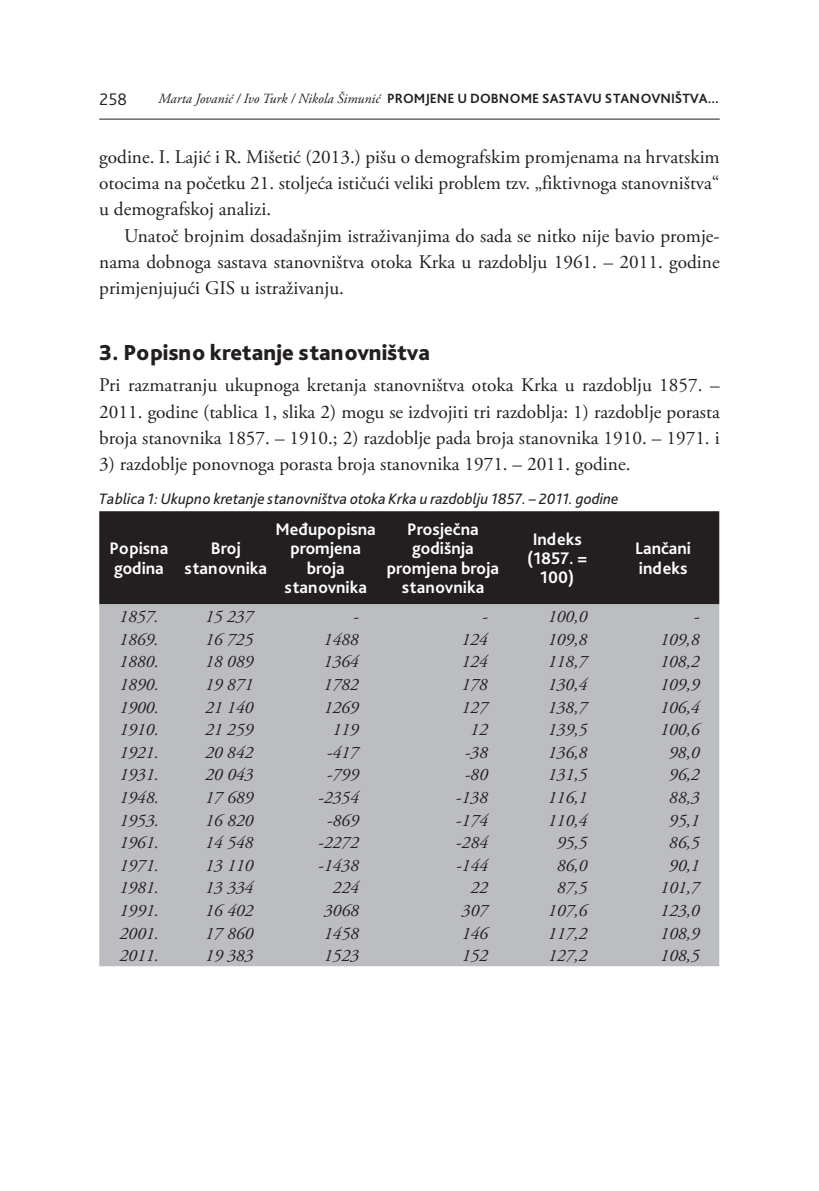
<style>
.page{position:relative;width:819px;height:1191px;background:#fff}
.page>*{position:absolute;margin:0;border:0;box-sizing:border-box;transform-origin:0 0}
.t1{font:800 22.75px "Bliss Pro";color:#231f20}
.t2{font:19.25px/26.2px "Adobe Garamond Pro";color:#231f20;text-align:justify}
.t3{font:italic 17.5px "Adobe Garamond Pro";color:#231f20}
.t4{font:700 17.5px/19.2px "Bliss Pro";color:#fff;text-align:center}
.t5{font:700 17.5px/19.2px "Bliss Pro";letter-spacing:-.025em;color:#fff;text-align:center}
.t6{font:300 17.5px "Bliss Pro";color:#231f20}
.t7{font:italic 15.75px "Bliss Pro";color:#231f20}
.t8{font:700 14px "Bliss Pro";color:#231f20}
.s1{font-family:"Adobe Garamond Pro";font-weight:400;font-style:italic}
</style>
<div class="page">
<hr style="left:99px;top:119px;width:620px;height:1px;background:#231f20">
<div style="left:99px;top:511px;width:620px;height:93px;background:#231f20"></div>
<div style="left:99px;top:604px;width:620px;height:362px;background:#bcbdc0"></div>
<p class="t6" style="left:99px;top:88px;width:29px">258</p>
<p class="t8" style="left:158px;top:89px;width:562px"><span class="s1">Marta Jovanić / Ivo Turk / Nikola Šimunić</span> PROMJENE U DOBNOME SASTAVU STANOVNIŠTVA...</p>
<p class="t2" style="left:99px;top:144px;width:622px">godine. I. Lajić i R. Mišetić (2013.) pišu o demografskim promjenama na hrvatskim otocima na početku 21. stoljeća ističući veliki problem tzv. „fiktivnoga stanovništva“ u demografskoj analizi.</p>
<p class="t2" style="left:99px;top:223px;width:622px;text-indent:25px">Unatoč brojnim dosadašnjim istraživanjima do sada se nitko nije bavio promje&shy;nama dobnoga sastava stanovništva otoka Krka u razdoblju 1961. – 2011. godine primjenjujući GIS u istraživanju.</p>
<p class="t1" style="left:99px;top:338px;width:332px">3. Popisno kretanje stanovništva</p>
<p class="t2" style="left:99px;top:373px;width:622px">Pri razmatranju ukupnoga kretanja stanovništva otoka Krka u razdoblju 1857. – 2011. godine (tablica 1, slika 2) mogu se izdvojiti tri razdoblja: 1) razdoblje porasta broja stanovnika 1857. – 1910.; 2) razdoblje pada broja stanovnika 1910. – 1971. i</p>
<p class="t2" style="left:99px;top:451px;width:532px">3) razdoblje ponovnoga porasta broja stanovnika 1971. – 2011. godine.</p>
<p class="t7" style="left:99px;top:489px;width:520px">Tablica 1: Ukupno kretanje stanovništva otoka Krka u razdoblju 1857. – 2011. godine</p>
<p class="t4" style="left:110px;top:538px;width:60px;text-align:left">Popisna godina</p>
<p class="t4" style="left:184px;top:538px;width:84px">Broj stanovnika</p>
<p class="t4" style="left:275px;top:519px;width:102px">Međupopisna promjena broja stanovnika</p>
<p class="t5" style="left:387px;top:519px;width:114px">Prosječna godišnja promjena broja stanovnika</p>
<p class="t4" style="left:527px;top:529px;width:61px">Indeks (1857. =<br>100)</p>
<p class="t4" style="left:635px;top:538px;width:57px;text-align:left">Lančani indeks</p>
<p class="t3" style="left:119px;top:606px;width:41px">1857.</p>
<p class="t3" style="left:205px;top:606px;width:50px">15 237</p>
<p class="t3" style="left:353px;top:606px;width:7px">-</p>
<p class="t3" style="left:482px;top:606px;width:7px">-</p>
<p class="t3" style="left:547px;top:606px;width:41px">100,0</p>
<p class="t3" style="left:693px;top:606px;width:7px">-</p>
<p class="t3" style="left:119px;top:628px;width:41px">1869.</p>
<p class="t3" style="left:205px;top:628px;width:50px">16 725</p>
<p class="t3" style="left:323px;top:628px;width:36px">1488</p>
<p class="t3" style="left:461px;top:628px;width:28px">124</p>
<p class="t3" style="left:547px;top:628px;width:41px">109,8</p>
<p class="t3" style="left:660px;top:628px;width:41px">109,8</p>
<p class="t3" style="left:119px;top:651px;width:41px">1880.</p>
<p class="t3" style="left:205px;top:651px;width:50px">18 089</p>
<p class="t3" style="left:323px;top:651px;width:36px">1364</p>
<p class="t3" style="left:461px;top:651px;width:28px">124</p>
<p class="t3" style="left:547px;top:651px;width:41px">118,7</p>
<p class="t3" style="left:660px;top:651px;width:41px">108,2</p>
<p class="t3" style="left:119px;top:674px;width:41px">1890.</p>
<p class="t3" style="left:205px;top:674px;width:50px">19 871</p>
<p class="t3" style="left:323px;top:674px;width:36px">1782</p>
<p class="t3" style="left:461px;top:674px;width:28px">178</p>
<p class="t3" style="left:547px;top:674px;width:41px">130,4</p>
<p class="t3" style="left:660px;top:674px;width:41px">109,9</p>
<p class="t3" style="left:119px;top:696px;width:41px">1900.</p>
<p class="t3" style="left:205px;top:696px;width:50px">21 140</p>
<p class="t3" style="left:323px;top:696px;width:36px">1269</p>
<p class="t3" style="left:461px;top:696px;width:28px">127</p>
<p class="t3" style="left:547px;top:696px;width:41px">138,7</p>
<p class="t3" style="left:660px;top:696px;width:41px">106,4</p>
<p class="t3" style="left:119px;top:719px;width:41px">1910.</p>
<p class="t3" style="left:205px;top:719px;width:50px">21 259</p>
<p class="t3" style="left:332px;top:719px;width:28px">119</p>
<p class="t3" style="left:470px;top:719px;width:19px">12</p>
<p class="t3" style="left:548px;top:719px;width:41px">139,5</p>
<p class="t3" style="left:660px;top:719px;width:41px">100,6</p>
<p class="t3" style="left:119px;top:741px;width:41px">1921.</p>
<p class="t3" style="left:205px;top:741px;width:50px">20 842</p>
<p class="t3" style="left:327px;top:741px;width:33px">-417</p>
<p class="t3" style="left:464px;top:741px;width:25px">-38</p>
<p class="t3" style="left:548px;top:741px;width:41px">136,8</p>
<p class="t3" style="left:669px;top:741px;width:32px">98,0</p>
<p class="t3" style="left:119px;top:764px;width:41px">1931.</p>
<p class="t3" style="left:205px;top:764px;width:50px">20 043</p>
<p class="t3" style="left:327px;top:764px;width:33px">-799</p>
<p class="t3" style="left:464px;top:764px;width:25px">-80</p>
<p class="t3" style="left:548px;top:764px;width:41px">131,5</p>
<p class="t3" style="left:669px;top:764px;width:32px">96,2</p>
<p class="t3" style="left:119px;top:787px;width:41px">1948.</p>
<p class="t3" style="left:205px;top:787px;width:50px">17 689</p>
<p class="t3" style="left:318px;top:787px;width:42px">-2354</p>
<p class="t3" style="left:456px;top:787px;width:33px">-138</p>
<p class="t3" style="left:548px;top:787px;width:41px">116,1</p>
<p class="t3" style="left:669px;top:787px;width:32px">88,3</p>
<p class="t3" style="left:119px;top:809px;width:41px">1953.</p>
<p class="t3" style="left:205px;top:809px;width:50px">16 820</p>
<p class="t3" style="left:327px;top:809px;width:33px">-869</p>
<p class="t3" style="left:456px;top:809px;width:33px">-174</p>
<p class="t3" style="left:548px;top:809px;width:41px">110,4</p>
<p class="t3" style="left:669px;top:809px;width:32px">95,1</p>
<p class="t3" style="left:119px;top:832px;width:41px">1961.</p>
<p class="t3" style="left:205px;top:832px;width:50px">14 548</p>
<p class="t3" style="left:318px;top:832px;width:42px">-2272</p>
<p class="t3" style="left:456px;top:832px;width:33px">-284</p>
<p class="t3" style="left:556px;top:832px;width:32px">95,5</p>
<p class="t3" style="left:669px;top:832px;width:32px">86,5</p>
<p class="t3" style="left:119px;top:854px;width:41px">1971.</p>
<p class="t3" style="left:205px;top:854px;width:50px">13 110</p>
<p class="t3" style="left:318px;top:854px;width:42px">-1438</p>
<p class="t3" style="left:456px;top:854px;width:33px">-144</p>
<p class="t3" style="left:556px;top:854px;width:32px">86,0</p>
<p class="t3" style="left:669px;top:854px;width:32px">90,1</p>
<p class="t3" style="left:119px;top:877px;width:41px">1981.</p>
<p class="t3" style="left:205px;top:877px;width:50px">13 334</p>
<p class="t3" style="left:332px;top:877px;width:28px">224</p>
<p class="t3" style="left:470px;top:877px;width:19px">22</p>
<p class="t3" style="left:556px;top:877px;width:32px">87,5</p>
<p class="t3" style="left:660px;top:877px;width:41px">101,7</p>
<p class="t3" style="left:119px;top:900px;width:41px">1991.</p>
<p class="t3" style="left:205px;top:900px;width:50px">16 402</p>
<p class="t3" style="left:324px;top:900px;width:36px">3068</p>
<p class="t3" style="left:461px;top:900px;width:28px">307</p>
<p class="t3" style="left:548px;top:900px;width:41px">107,6</p>
<p class="t3" style="left:660px;top:900px;width:41px">123,0</p>
<p class="t3" style="left:119px;top:922px;width:41px">2001.</p>
<p class="t3" style="left:205px;top:922px;width:50px">17 860</p>
<p class="t3" style="left:324px;top:922px;width:36px">1458</p>
<p class="t3" style="left:461px;top:922px;width:28px">146</p>
<p class="t3" style="left:548px;top:922px;width:41px">117,2</p>
<p class="t3" style="left:660px;top:922px;width:41px">108,9</p>
<p class="t3" style="left:119px;top:945px;width:41px">2011.</p>
<p class="t3" style="left:205px;top:945px;width:50px">19 383</p>
<p class="t3" style="left:324px;top:945px;width:36px">1523</p>
<p class="t3" style="left:461px;top:945px;width:28px">152</p>
<p class="t3" style="left:548px;top:945px;width:41px">127,2</p>
<p class="t3" style="left:660px;top:945px;width:41px">108,5</p>
</div>
